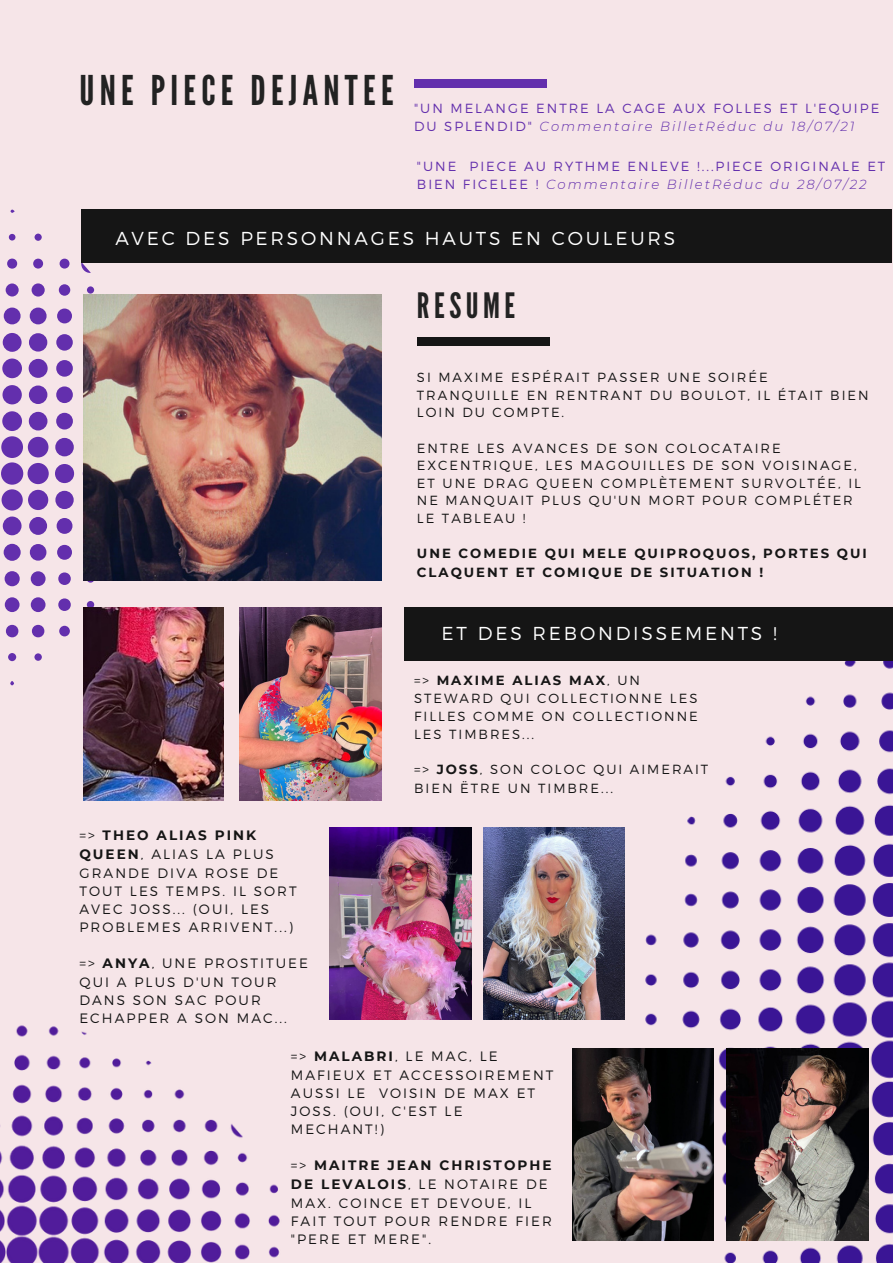
<style>
.page{position:relative;width:893px;height:1264px;background:#fff}
.page>*{position:absolute;margin:0;border:0;box-sizing:border-box;transform-origin:0 0}
.t1{font:40.95px "League Gothic";letter-spacing:.13em;color:#222}
.t2{font:34.95px "League Gothic";letter-spacing:.13em;color:#222}
.t3{font:300 18.75px "Montserrat";letter-spacing:.15em;color:#fff}
.t4{font:300 13.65px/18.3px "Montserrat";letter-spacing:.15em;color:#151515}
.t5{font:300 13.2px/17.7px "Montserrat";letter-spacing:.15em;color:#151515}
.t6{font:300 13.2px/17.7px "Montserrat";letter-spacing:.15em;color:#632fad}
.t7{font:700 13.2px/18.8px "Montserrat";letter-spacing:.15em;color:#151515}
.s1{font-style:italic}
.s2{font-weight:700}
</style>
<div class="page">
<div style="left:0;top:0;width:892px;height:1262px;background:#f6e5e8"></div>
<div style="left:1px;top:462px;width:22px;height:22px;background:#632fad;border-radius:50%"></div>
<div style="left:1px;top:436px;width:22px;height:22px;background:#632fad;border-radius:50%"></div>
<div style="left:28px;top:463px;width:21px;height:21px;background:#632fad;border-radius:50%"></div>
<div style="left:1px;top:489px;width:22px;height:21px;background:#632fad;border-radius:50%"></div>
<div style="left:28px;top:437px;width:20px;height:20px;background:#632fad;border-radius:50%"></div>
<div style="left:28px;top:490px;width:20px;height:20px;background:#632fad;border-radius:50%"></div>
<div style="left:2px;top:411px;width:20px;height:20px;background:#632fad;border-radius:50%"></div>
<div style="left:2px;top:358px;width:20px;height:20px;background:#632fad;border-radius:50%"></div>
<div style="left:2px;top:385px;width:20px;height:19px;background:#632fad;border-radius:50%"></div>
<div style="left:55px;top:464px;width:19px;height:19px;background:#632fad;border-radius:50%"></div>
<div style="left:29px;top:359px;width:19px;height:19px;background:#632fad;border-radius:50%"></div>
<div style="left:3px;top:333px;width:19px;height:19px;background:#632fad;border-radius:50%"></div>
<div style="left:3px;top:516px;width:19px;height:19px;background:#632fad;border-radius:50%"></div>
<div style="left:29px;top:412px;width:18px;height:18px;background:#632fad;border-radius:50%"></div>
<div style="left:29px;top:385px;width:18px;height:19px;background:#632fad;border-radius:50%"></div>
<div style="left:55px;top:438px;width:19px;height:18px;background:#632fad;border-radius:50%"></div>
<div style="left:29px;top:333px;width:18px;height:18px;background:#632fad;border-radius:50%"></div>
<div style="left:55px;top:491px;width:19px;height:18px;background:#632fad;border-radius:50%"></div>
<div style="left:29px;top:517px;width:18px;height:18px;background:#632fad;border-radius:50%"></div>
<div style="left:4px;top:543px;width:17px;height:18px;background:#632fad;border-radius:50%"></div>
<div style="left:4px;top:307px;width:17px;height:17px;background:#632fad;border-radius:50%"></div>
<div style="left:30px;top:307px;width:17px;height:17px;background:#632fad;border-radius:50%"></div>
<div style="left:56px;top:413px;width:17px;height:16px;background:#632fad;border-radius:50%"></div>
<div style="left:56px;top:360px;width:17px;height:16px;background:#632fad;border-radius:50%"></div>
<div style="left:30px;top:544px;width:16px;height:16px;background:#632fad;border-radius:50%"></div>
<div style="left:56px;top:386px;width:17px;height:17px;background:#632fad;border-radius:50%"></div>
<div style="left:56px;top:334px;width:17px;height:16px;background:#632fad;border-radius:50%"></div>
<div style="left:57px;top:518px;width:15px;height:16px;background:#632fad;border-radius:50%"></div>
<div style="left:5px;top:571px;width:15px;height:15px;background:#632fad;border-radius:50%"></div>
<div style="left:57px;top:308px;width:15px;height:15px;background:#632fad;border-radius:50%"></div>
<div style="left:57px;top:545px;width:15px;height:15px;background:#632fad;border-radius:50%"></div>
<div style="left:31px;top:571px;width:15px;height:15px;background:#632fad;border-radius:50%"></div>
<div style="left:31px;top:597px;width:15px;height:15px;background:#632fad;border-radius:50%"></div>
<div style="left:5px;top:597px;width:15px;height:15px;background:#632fad;border-radius:50%"></div>
<div style="left:32px;top:283px;width:13px;height:13px;background:#632fad;border-radius:50%"></div>
<div style="left:6px;top:283px;width:13px;height:13px;background:#632fad;border-radius:50%"></div>
<div style="left:58px;top:572px;width:13px;height:13px;background:#632fad;border-radius:50%"></div>
<div style="left:58px;top:598px;width:13px;height:13px;background:#632fad;border-radius:50%"></div>
<div style="left:6px;top:625px;width:12px;height:12px;background:#632fad;border-radius:50%"></div>
<div style="left:32px;top:625px;width:12px;height:12px;background:#632fad;border-radius:50%"></div>
<div style="left:59px;top:284px;width:11px;height:12px;background:#632fad;border-radius:50%"></div>
<div style="left:59px;top:625px;width:11px;height:11px;background:#632fad;border-radius:50%"></div>
<div style="left:7px;top:258px;width:10px;height:11px;background:#632fad;border-radius:50%"></div>
<div style="left:60px;top:258px;width:10px;height:10px;background:#632fad;border-radius:50%"></div>
<div style="left:33px;top:258px;width:10px;height:10px;background:#632fad;border-radius:50%"></div>
<div style="left:8px;top:653px;width:8px;height:8px;background:#632fad;border-radius:50%"></div>
<div style="left:87px;top:574px;width:7px;height:8px;background:#1b182e;border-radius:50%"></div>
<div style="left:34px;top:653px;width:8px;height:8px;background:#632fad;border-radius:50%"></div>
<div style="left:87px;top:601px;width:7px;height:7px;background:#632fad;border-radius:50%"></div>
<div style="left:35px;top:233px;width:7px;height:8px;background:#632fad;border-radius:50%"></div>
<div style="left:87px;top:286px;width:7px;height:8px;background:#632fad;border-radius:50%"></div>
<svg style="left:81px;top:263px;width:10px;height:10px"></svg>
<div style="left:9px;top:234px;width:7px;height:7px;background:#632fad;border-radius:50%"></div>
<svg style="left:10px;top:681px;width:4px;height:4px"></svg>
<svg style="left:10px;top:209px;width:5px;height:4px"></svg>
<div style="left:81px;top:210px;width:811px;height:53px;background:#151515"></div>
<img style="left:83px;top:295px;width:298px;height:285px">
<div style="left:414px;top:80px;width:132px;height:8px;background:#632fad"></div>
<div style="left:417px;top:337px;width:132px;height:8px;background:#151515"></div>
<img style="left:240px;top:608px;width:141px;height:192px">
<img style="left:83px;top:608px;width:141px;height:192px">
<img style="left:329px;top:827px;width:142px;height:192px">
<img style="left:483px;top:827px;width:141px;height:192px">
<img style="left:637px;top:660px;width:255px;height:602px">
<img style="left:572px;top:1048px;width:141px;height:192px">
<img style="left:726px;top:1048px;width:142px;height:192px">
<div style="left:404px;top:608px;width:488px;height:52px;background:#151515"></div>
<img style="left:0;top:1025px;width:280px;height:237px">
<p class="t1" style="left:79px;top:66px;width:316px">UNE PIECE DEJANTEE</p>
<p class="t6" style="left:414px;top:99px;width:466px">"UN MELANGE ENTRE LA CAGE AUX FOLLES ET L'EQUIPE<br>DU SPLENDID" <span class="s1">Commentaire BilletRéduc du 18/07/21</span></p>
<p class="t6" style="left:417px;top:157px;width:470px">"UNE PIECE AU RYTHME ENLEVE !...PIECE ORIGINALE ET<br>BIEN FICELEE ! <span class="s1">Commentaire BilletRéduc du 28/07/22</span></p>
<p class="t3" style="left:115px;top:226px;width:561px">AVEC DES PERSONNAGES HAUTS EN COULEURS</p>
<p class="t2" style="left:417px;top:286px;width:100px">RESUME</p>
<p class="t5" style="left:417px;top:368px;width:453px">SI MAXIME ESPÉRAIT PASSER UNE SOIRÉE<br>TRANQUILLE EN RENTRANT DU BOULOT, IL ÉTAIT BIEN<br>LOIN DU COMPTE.</p>
<p class="t5" style="left:417px;top:438px;width:445px">ENTRE LES AVANCES DE SON COLOCATAIRE EXCENTRIQUE, LES MAGOUILLES DE SON VOISINAGE, ET UNE DRAG QUEEN COMPLÈTEMENT SURVOLTÉE, IL NE MANQUAIT PLUS QU'UN MORT POUR COMPLÉTER LE TABLEAU !</p>
<p class="t7" style="left:417px;top:544px;width:451px">UNE COMEDIE QUI MELE QUIPROQUOS, PORTES QUI<br>CLAQUENT ET COMIQUE DE SITUATION !</p>
<p class="t3" style="left:441px;top:621px;width:337px">ET DES REBONDISSEMENTS !</p>
<p class="t4" style="left:79px;top:825px;width:219px">=&gt; <span class="s2">THEO ALIAS PINK<br>QUEEN</span>, ALIAS LA PLUS<br>GRANDE DIVA ROSE DE<br>TOUT LES TEMPS. IL SORT<br>AVEC JOSS... (OUI, LES<br>PROBLEMES ARRIVENT...)</p>
<p class="t4" style="left:79px;top:953px;width:230px">=&gt; <span class="s2">ANYA</span>, UNE PROSTITUEE<br>QUI A PLUS D'UN TOUR<br>DANS SON SAC POUR<br>ECHAPPER A SON MAC...</p>
<p class="t5" style="left:414px;top:670px;width:285px">=&gt; <span class="s2">MAXIME ALIAS MAX</span>, UN<br>STEWARD QUI COLLECTIONNE LES<br>FILLES COMME ON COLLECTIONNE<br>LES TIMBRES...</p>
<p class="t5" style="left:414px;top:759px;width:296px;line-height:18.8px">=&gt; <span class="s2">JOSS</span>, SON COLOC QUI AIMERAIT<br>BIEN ËTRE UN TIMBRE...</p>
<p class="t4" style="left:291px;top:1046px;width:264px">=&gt; <span class="s2">MALABRI</span>, LE MAC, LE<br>MAFIEUX ET ACCESSOIREMENT<br>AUSSI LE VOISIN DE MAX ET<br>JOSS. (OUI, C'EST LE<br>MECHANT!)</p>
<p class="t4" style="left:291px;top:1154px;width:262px">=&gt; <span class="s2">MAITRE JEAN CHRISTOPHE<br>DE LEVALOIS</span>, LE NOTAIRE DE<br>MAX. COINCE ET DEVOUE, IL<br>FAIT TOUT POUR RENDRE FIER "PERE ET MERE".</p>
</div>
